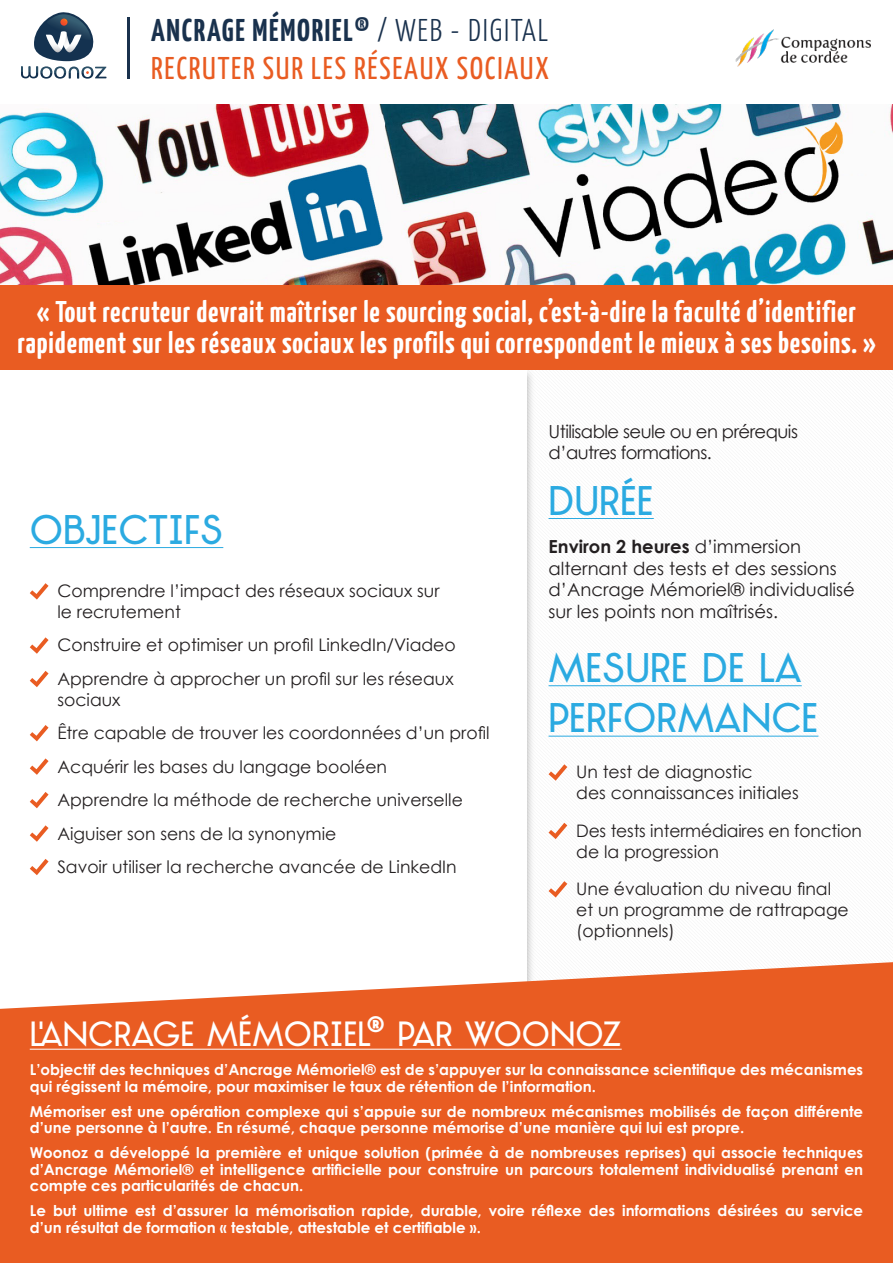
<style>
.page{position:relative;width:893px;height:1263px;background:#fff}
.page>*{position:absolute;margin:0;border:0;box-sizing:border-box;transform-origin:0 0}
.t1{font:39px "TJ Evolette A";color:#2baae1}
.t2{font:33px "TJ Evolette A";color:#fff}
.t3{font:700 31.5px "Yanone Kaffeesatz";letter-spacing:.055em;color:#19314d}
.t4{font:31.5px "Yanone Kaffeesatz";letter-spacing:.055em;color:#e95c22}
.t5{font:700 30px/31.5px "Yanone Kaffeesatz";letter-spacing:.03em;color:#fff;text-align:center}
.t6{font:18px/21.6px "Century Gothic";color:#231f20}
.t7{font:18px "Century Gothic";letter-spacing:-.03em;color:#231f20}
.t8{font:17.25px/20.7px "Century Gothic";color:#231f20}
.t9{font:700 15px/16.5px "Century Gothic";color:#fff}
.s1{font-weight:300}
.s2{font-weight:700}
</style>
<div class="page">
<img style="left:527px;top:369px;width:366px;height:100px">
<img style="left:527px;top:469px;width:292px;height:493px">
<svg style="left:21px;top:12px;width:85px;height:66px"></svg>
<hr style="left:127px;top:17px;width:3px;height:62px;background:#19314d">
<svg style="left:0;top:962px;width:893px;height:301px;background:#ea6833"></svg>
<div style="left:0;top:284px;width:893px;height:85px;background:#e95c22"></div>
<img style="left:735px;top:29px;width:136px;height:38px">
<img style="left:0;top:104px;width:893px;height:180px">
<hr style="left:30px;top:1049px;width:592px;height:1px;background:#fff">
<hr style="left:30px;top:547px;width:193px;height:1px;background:#2baae1">
<svg style="left:30px;top:583px;width:19px;height:17px"></svg>
<svg style="left:30px;top:637px;width:19px;height:17px"></svg>
<svg style="left:30px;top:671px;width:19px;height:16px"></svg>
<svg style="left:30px;top:725px;width:19px;height:16px"></svg>
<svg style="left:30px;top:758px;width:19px;height:17px"></svg>
<svg style="left:30px;top:792px;width:19px;height:16px"></svg>
<svg style="left:30px;top:825px;width:19px;height:17px"></svg>
<svg style="left:30px;top:859px;width:19px;height:16px"></svg>
<hr style="left:549px;top:518px;width:105px;height:1px;background:#2baae1">
<hr style="left:549px;top:685px;width:253px;height:1px;background:#2baae1">
<hr style="left:549px;top:736px;width:269px;height:1px;background:#2baae1">
<svg style="left:549px;top:764px;width:18px;height:17px"></svg>
<svg style="left:549px;top:823px;width:18px;height:16px"></svg>
<svg style="left:549px;top:881px;width:18px;height:16px"></svg>
<p class="t3" style="left:151px;top:11px;width:399px">ANCRAGE MÉMORIEL® <span class="s1">/ WEB - DIGITAL</span></p>
<p class="t4" style="left:151px;top:49px;width:399px">RECRUTER SUR LES RÉSEAUX SOCIAUX</p>
<p class="t5" style="left:17px;top:295px;width:860px">« Tout recruteur devrait maîtriser le sourcing social, c’est-à-dire la faculté d’identifier rapidement sur les réseaux sociaux les profils qui correspondent le mieux à ses besoins. »</p>
<p class="t1" style="left:30px;top:506px;width:195px">OBJECTIFS</p>
<p class="t8" style="left:57px;top:580px;width:384px">Comprendre l’impact des réseaux sociaux sur le recrutement</p>
<p class="t8" style="left:57px;top:635px;width:400px">Construire et optimiser un profil LinkedIn/Viadeo</p>
<p class="t8" style="left:57px;top:668px;width:398px">Apprendre à approcher un profil sur les réseaux sociaux</p>
<p class="t8" style="left:57px;top:722px;width:434px">Être capable de trouver les coordonnées d’un profil</p>
<p class="t8" style="left:57px;top:756px;width:331px">Acquérir les bases du langage booléen</p>
<p class="t8" style="left:57px;top:789px;width:407px">Apprendre la méthode de recherche universelle</p>
<p class="t8" style="left:57px;top:823px;width:281px">Aiguiser son sens de la synonymie</p>
<p class="t8" style="left:57px;top:856px;width:401px">Savoir utiliser la recherche avancée de LinkedIn</p>
<p class="t7" style="left:549px;top:419px;width:251px">Utilisable seule ou en prérequis</p>
<p class="t7" style="left:549px;top:440px;width:165px">d’autres formations.</p>
<p class="t1" style="left:549px;top:477px;width:107px">DURÉE</p>
<p class="t6" style="left:549px;top:536px;width:308px"><span class="s2">Environ 2 heures</span> d’immersion alternant des tests et des sessions d’Ancrage Mémoriel® individualisé sur les points non maîtrisés.</p>
<p class="t1" style="left:549px;top:644px;width:255px">MESURE DE LA</p>
<p class="t1" style="left:549px;top:695px;width:271px">PERFORMANCE</p>
<p class="t8" style="left:576px;top:762px;width:224px">Un test de diagnostic<br>des connaissances initiales</p>
<p class="t8" style="left:576px;top:820px;width:287px">Des tests intermédiaires en fonction de la progression</p>
<p class="t8" style="left:576px;top:878px;width:274px">Une évaluation du niveau final et un programme de rattrapage (optionnels)</p>
<h2 class="t2" style="left:30px;top:1014px;width:593px">L'ANCRAGE MÉMORIEL® PAR WOONOZ</h2>
<p class="t9" style="left:30px;top:1061px;width:835px">L’objectif des techniques d’Ancrage Mémoriel® est de s’appuyer sur la connaissance scientifique des mécanismes qui régissent la mémoire, pour maximiser le taux de rétention de l’information.</p>
<p class="t9" style="left:30px;top:1102px;width:835px">Mémoriser est une opération complexe qui s’appuie sur de nombreux mécanismes mobilisés de façon différente d’une personne à l’autre. En résumé, chaque personne mémorise d’une manière qui lui est propre.</p>
<p class="t9" style="left:30px;top:1144px;width:835px;text-align:justify">Woonoz a développé la première et unique solution (primée à de nombreuses reprises) qui associe techniques d’Ancrage Mémoriel® et intelligence artificielle pour construire un parcours totalement individualisé prenant en compte ces particularités de chacun.</p>
<p class="t9" style="left:30px;top:1202px;width:835px">Le but ultime est d’assurer la mémorisation rapide, durable, voire réflexe des informations désirées au service d’un résultat de formation « testable, attestable et certifiable ».</p>
</div>
